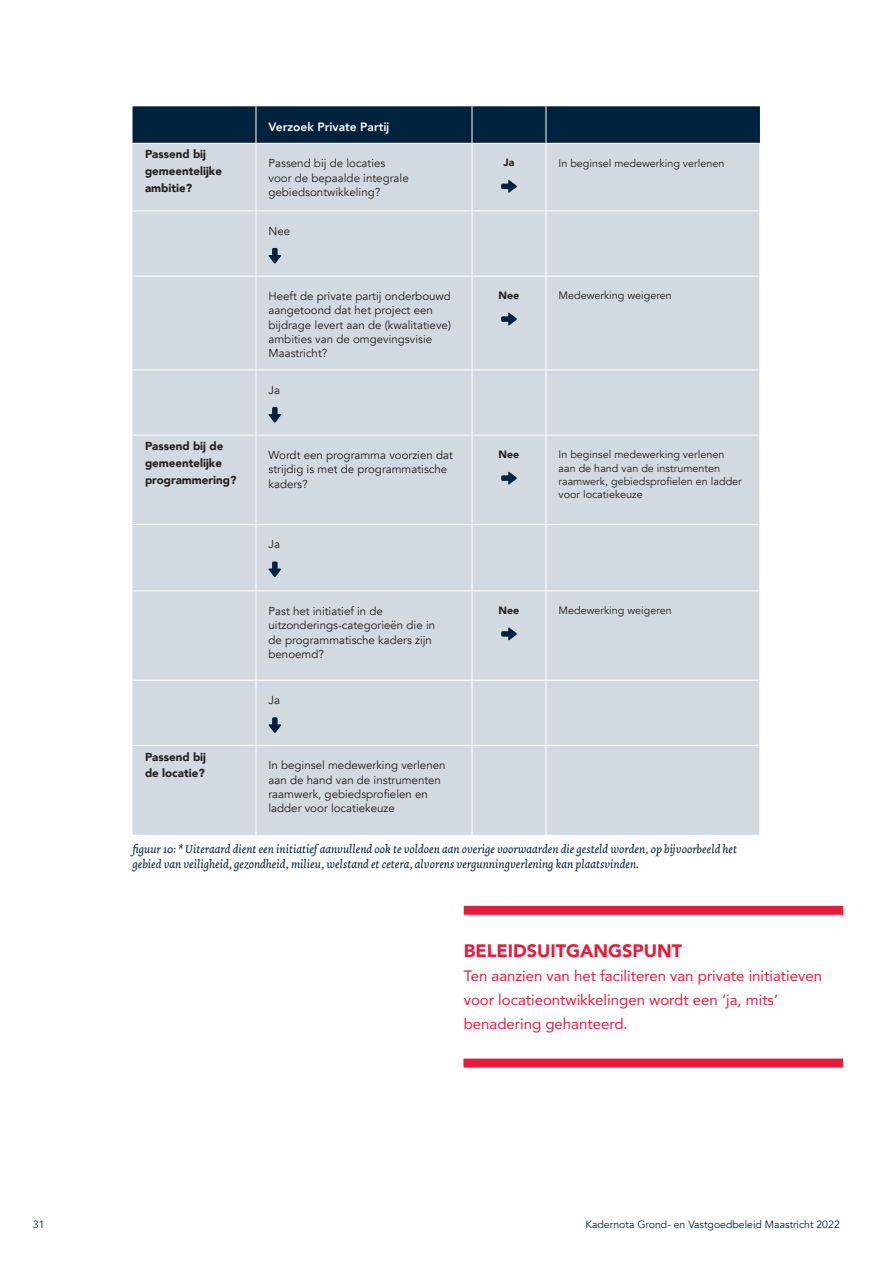
<style>
.page{position:relative;width:893px;height:1263px;background:#fff}
.page>*{position:absolute;margin:0;border:0;box-sizing:border-box;transform-origin:0 0}
.t1{font:900 18px "Avenir";color:#e41c3b}
.t2{font:15px/24px "Avenir";color:#e41c3b}
.t3{font:italic 12px/14.4px "Dolly";color:#00223c}
.t4{font:800 12px "Avenir";color:#fff}
.t5{font:11.55px/14.4px "Avenir";color:#231f20}
.t6{font:900 11.55px/16.6px "Avenir";color:#231f20}
.t7{font:10.8px/13.2px "Avenir";color:#231f20}
.t8{font:900 10.65px "Avenir";color:#231f20}
.t9{font:10.5px "Avenir";color:#00223c}
</style>
<div class="page">
<div style="left:132px;top:106px;width:628px;height:37px;background:#00223c"></div>
<div style="left:132px;top:144px;width:627px;height:691px;background:#d2d9e1"></div>
<hr style="left:256px;top:106px;width:1px;height:37px;background:#fff">
<hr style="left:472px;top:106px;width:1px;height:37px;background:#fff">
<hr style="left:546px;top:106px;width:1px;height:37px;background:#fff">
<hr style="left:256px;top:144px;width:1px;height:67px;background:#fff">
<hr style="left:472px;top:144px;width:1px;height:67px;background:#fff">
<hr style="left:546px;top:144px;width:1px;height:67px;background:#fff">
<hr style="left:132px;top:211px;width:124px;height:1px;background:#fff">
<hr style="left:256px;top:211px;width:216px;height:1px;background:#fff">
<hr style="left:256px;top:211px;width:1px;height:65px;background:#fff">
<hr style="left:472px;top:211px;width:74px;height:1px;background:#fff">
<hr style="left:472px;top:211px;width:1px;height:65px;background:#fff">
<hr style="left:546px;top:211px;width:213px;height:1px;background:#fff">
<hr style="left:546px;top:211px;width:1px;height:65px;background:#fff">
<hr style="left:132px;top:276px;width:124px;height:1px;background:#fff">
<hr style="left:256px;top:276px;width:216px;height:1px;background:#fff">
<hr style="left:256px;top:276px;width:1px;height:94px;background:#fff">
<hr style="left:472px;top:276px;width:74px;height:1px;background:#fff">
<hr style="left:472px;top:276px;width:1px;height:94px;background:#fff">
<hr style="left:546px;top:276px;width:213px;height:1px;background:#fff">
<hr style="left:546px;top:276px;width:1px;height:94px;background:#fff">
<hr style="left:132px;top:370px;width:124px;height:1px;background:#fff">
<hr style="left:256px;top:370px;width:216px;height:1px;background:#fff">
<hr style="left:256px;top:370px;width:1px;height:65px;background:#fff">
<hr style="left:472px;top:370px;width:74px;height:1px;background:#fff">
<hr style="left:472px;top:370px;width:1px;height:65px;background:#fff">
<hr style="left:546px;top:370px;width:213px;height:1px;background:#fff">
<hr style="left:546px;top:370px;width:1px;height:65px;background:#fff">
<hr style="left:132px;top:435px;width:124px;height:1px;background:#fff">
<hr style="left:256px;top:435px;width:216px;height:1px;background:#fff">
<hr style="left:256px;top:435px;width:1px;height:89px;background:#fff">
<hr style="left:472px;top:435px;width:74px;height:1px;background:#fff">
<hr style="left:472px;top:435px;width:1px;height:89px;background:#fff">
<hr style="left:546px;top:435px;width:213px;height:1px;background:#fff">
<hr style="left:546px;top:435px;width:1px;height:89px;background:#fff">
<hr style="left:132px;top:524px;width:124px;height:1px;background:#fff">
<hr style="left:256px;top:524px;width:216px;height:1px;background:#fff">
<hr style="left:256px;top:525px;width:1px;height:66px;background:#fff">
<hr style="left:472px;top:524px;width:74px;height:1px;background:#fff">
<hr style="left:472px;top:525px;width:1px;height:66px;background:#fff">
<hr style="left:546px;top:524px;width:213px;height:1px;background:#fff">
<hr style="left:546px;top:525px;width:1px;height:66px;background:#fff">
<hr style="left:132px;top:591px;width:124px;height:1px;background:#fff">
<hr style="left:256px;top:591px;width:216px;height:1px;background:#fff">
<hr style="left:256px;top:591px;width:1px;height:89px;background:#fff">
<hr style="left:472px;top:591px;width:74px;height:1px;background:#fff">
<hr style="left:472px;top:591px;width:1px;height:89px;background:#fff">
<hr style="left:546px;top:591px;width:213px;height:1px;background:#fff">
<hr style="left:546px;top:591px;width:1px;height:89px;background:#fff">
<hr style="left:132px;top:680px;width:124px;height:1px;background:#fff">
<hr style="left:256px;top:680px;width:216px;height:1px;background:#fff">
<hr style="left:256px;top:680px;width:1px;height:65px;background:#fff">
<hr style="left:472px;top:680px;width:74px;height:1px;background:#fff">
<hr style="left:472px;top:680px;width:1px;height:65px;background:#fff">
<hr style="left:546px;top:680px;width:213px;height:1px;background:#fff">
<hr style="left:546px;top:680px;width:1px;height:65px;background:#fff">
<hr style="left:132px;top:745px;width:124px;height:1px;background:#fff">
<hr style="left:256px;top:745px;width:216px;height:1px;background:#fff">
<hr style="left:256px;top:746px;width:1px;height:89px;background:#fff">
<hr style="left:472px;top:745px;width:74px;height:1px;background:#fff">
<hr style="left:472px;top:746px;width:1px;height:89px;background:#fff">
<hr style="left:546px;top:745px;width:213px;height:1px;background:#fff">
<hr style="left:546px;top:746px;width:1px;height:89px;background:#fff">
<svg style="left:501px;top:180px;width:16px;height:13px"></svg>
<svg style="left:268px;top:248px;width:13px;height:16px"></svg>
<svg style="left:501px;top:312px;width:16px;height:14px"></svg>
<svg style="left:268px;top:407px;width:13px;height:16px"></svg>
<svg style="left:501px;top:471px;width:16px;height:14px"></svg>
<svg style="left:268px;top:561px;width:13px;height:16px"></svg>
<svg style="left:501px;top:627px;width:16px;height:13px"></svg>
<svg style="left:268px;top:717px;width:13px;height:16px"></svg>
<div style="left:463px;top:1058px;width:380px;height:9px;background:#e41c3b"></div>
<div style="left:464px;top:906px;width:379px;height:9px;background:#e41c3b"></div>
<p class="t4" style="left:268px;top:117px;width:122px">Verzoek Private Partij</p>
<p class="t6" style="left:145px;top:146px;width:79px">Passend bij gemeentelijke ambitie?</p>
<p class="t5" style="left:268px;top:156px;width:142px">Passend bij de locaties voor de bepaalde integrale gebiedsontwikkeling?</p>
<p class="t8" style="left:503px;top:154px;width:12px">Ja</p>
<p class="t7" style="left:558px;top:156px;width:167px">In beginsel medewerking verlenen</p>
<p class="t5" style="left:268px;top:224px;width:23px">Nee</p>
<p class="t5" style="left:268px;top:289px;width:184px">Heeft de private partij onderbouwd aangetoond dat het project een bijdrage levert aan de (kwalitatieve) ambities van de omgevingsvisie<br>Maastricht?</p>
<p class="t8" style="left:499px;top:286px;width:22px">Nee</p>
<p class="t7" style="left:558px;top:289px;width:115px">Medewerking weigeren</p>
<p class="t5" style="left:268px;top:383px;width:13px">Ja</p>
<p class="t6" style="left:145px;top:438px;width:93px">Passend bij de gemeentelijke programmering?</p>
<p class="t5" style="left:268px;top:448px;width:186px">Wordt een programma voorzien dat strijdig is met de programmatische kaders?</p>
<p class="t8" style="left:499px;top:445px;width:22px">Nee</p>
<p class="t7" style="left:558px;top:448px;width:185px">In beginsel medewerking verlenen aan de hand van de instrumenten raamwerk, gebiedsprofielen en ladder voor locatiekeuze</p>
<p class="t5" style="left:268px;top:537px;width:13px">Ja</p>
<p class="t5" style="left:268px;top:604px;width:168px">Past het initiatief in de uitzonderings-categorieën die in de programmatische kaders zijn benoemd?</p>
<p class="t8" style="left:499px;top:601px;width:22px">Nee</p>
<p class="t7" style="left:558px;top:604px;width:115px">Medewerking weigeren</p>
<p class="t5" style="left:268px;top:693px;width:13px">Ja</p>
<p class="t6" style="left:145px;top:748px;width:63px">Passend bij de locatie?</p>
<p class="t5" style="left:268px;top:758px;width:179px">In beginsel medewerking verlenen aan de hand van de instrumenten raamwerk, gebiedsprofielen en ladder voor locatiekeuze</p>
<p class="t3" style="left:132px;top:842px;width:606px">figuur 10: * Uiteraard dient een initiatief aanvullend ook te voldoen aan overige voorwaarden die gesteld worden, op bijvoorbeeld het gebied van veiligheid, gezondheid, milieu, welstand et cetera, alvorens vergunningverlening kan plaatsvinden.</p>
<h1 class="t1" style="left:464px;top:935px;width:220px">BELEIDSUITGANGSPUNT</h1>
<p class="t2" style="left:464px;top:963px;width:360px">Ten aanzien van het faciliteren van private initiatieven voor locatieontwikkelingen wordt een ‘ja, mits’ benadering gehanteerd.</p>
<p class="t9" style="left:33px;top:1218px;width:13px">31</p>
<p class="t9" style="left:585px;top:1218px;width:256px">Kadernota Grond- en Vastgoedbeleid Maastricht 2022</p>
</div>
